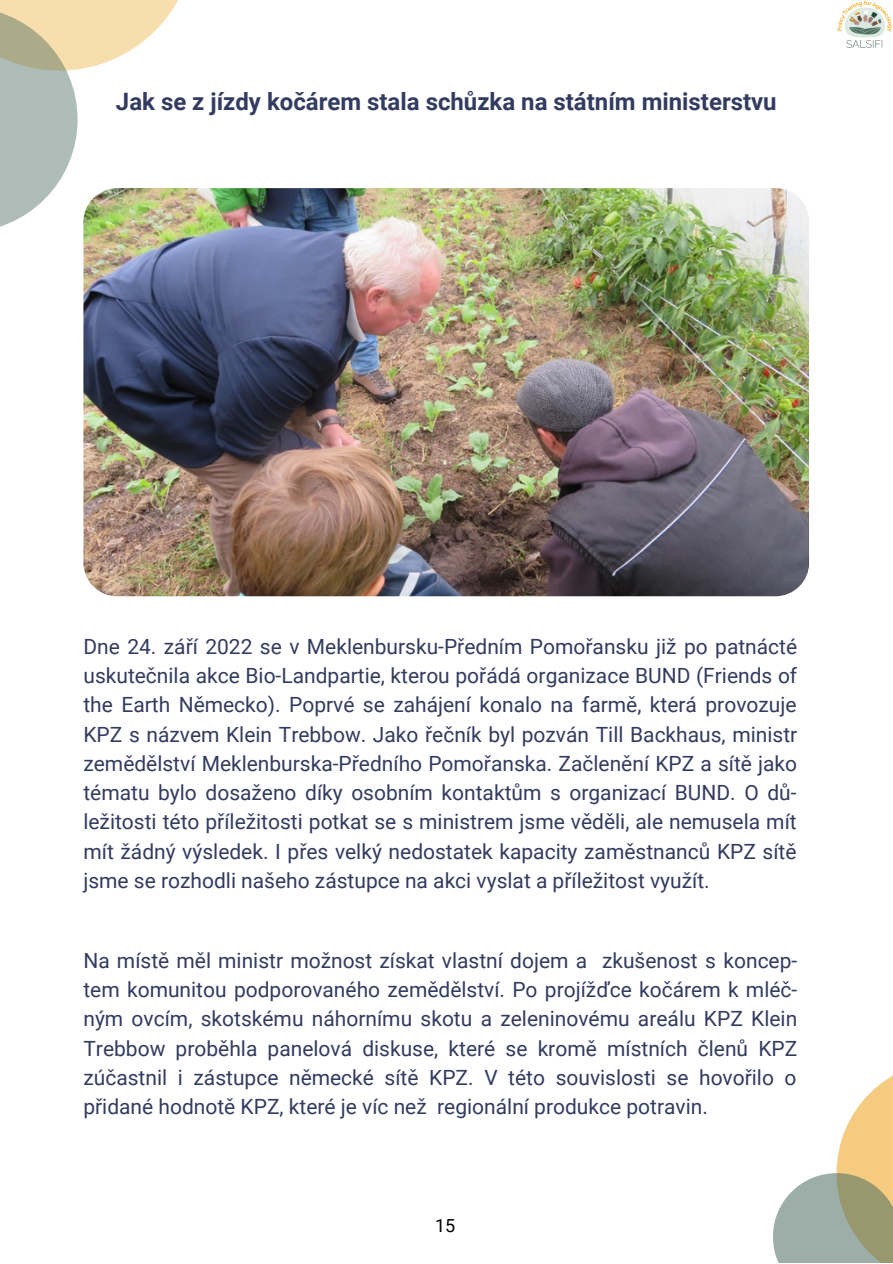
<style>
.page{position:relative;width:893px;height:1264px;background:#fff}
.page>*{position:absolute;margin:0;border:0;box-sizing:border-box;transform-origin:0 0}
.t1{font:700 24px "Roboto";color:#323b60}
.t2{font:21px/29.2px "Roboto";color:#323b60;text-align:justify}
.t3{font:18px "Roboto";color:#000}
</style>
<div class="page">
<svg style="left:0;top:0;width:178px;height:70px;fill:#f8dead"></svg>
<svg style="left:0;top:7px;width:78px;height:220px;background:#c3c8b9"></svg>
<img style="left:837px;top:0;width:55px;height:48px">
<svg style="left:836px;top:1076px;width:56px;height:97px;fill:#f4cb7f"></svg>
<svg style="left:773px;top:1173px;width:119px;height:89px;background:#a8af9b"></svg>
<img style="left:83px;top:188px;width:726px;height:408px;border-radius:34px">
<p class="t1" style="left:116px;top:88px;width:662px">Jak se z jízdy kočárem stala schůzka na státním ministerstvu</p>
<p class="t2" style="left:83px;top:632px;width:715px">Dne 24. září 2022 se v Meklenbursku-Předním Pomořansku již po patnácté uskutečnila akce Bio-Landpartie, kterou pořádá organizace BUND (Friends of the Earth Německo). Poprvé se zahájení konalo na farmě, která provozuje KPZ s názvem Klein Trebbow. Jako řečník byl pozván Till Backhaus, ministr zemědělství Meklenburska-Předního Pomořanska. Začlenění KPZ a sítě jako tématu bylo dosaženo díky osobním kontaktům s organizací BUND. O dů&shy;ležitosti této příležitosti potkat se s ministrem jsme věděli, ale nemusela mít mít žádný výsledek. I přes velký nedostatek kapacity zaměstnanců KPZ sítě jsme se rozhodli našeho zástupce na akci vyslat a příležitost využít.</p>
<p class="t2" style="left:83px;top:946px;width:715px">Na místě měl ministr možnost získat vlastní dojem a zkušenost s koncep&shy;tem komunitou podporovaného zemědělství. Po projížďce kočárem k mléč&shy;ným ovcím, skotskému náhornímu skotu a zeleninovému areálu KPZ Klein Trebbow proběhla panelová diskuse, které se kromě místních členů KPZ zúčastnil i zástupce německé sítě KPZ. V této souvislosti se hovořilo o přidané hodnotě KPZ, které je víc než regionální produkce potravin.</p>
<p class="t3" style="left:435px;top:1215px;width:22px">15</p>
</div>
